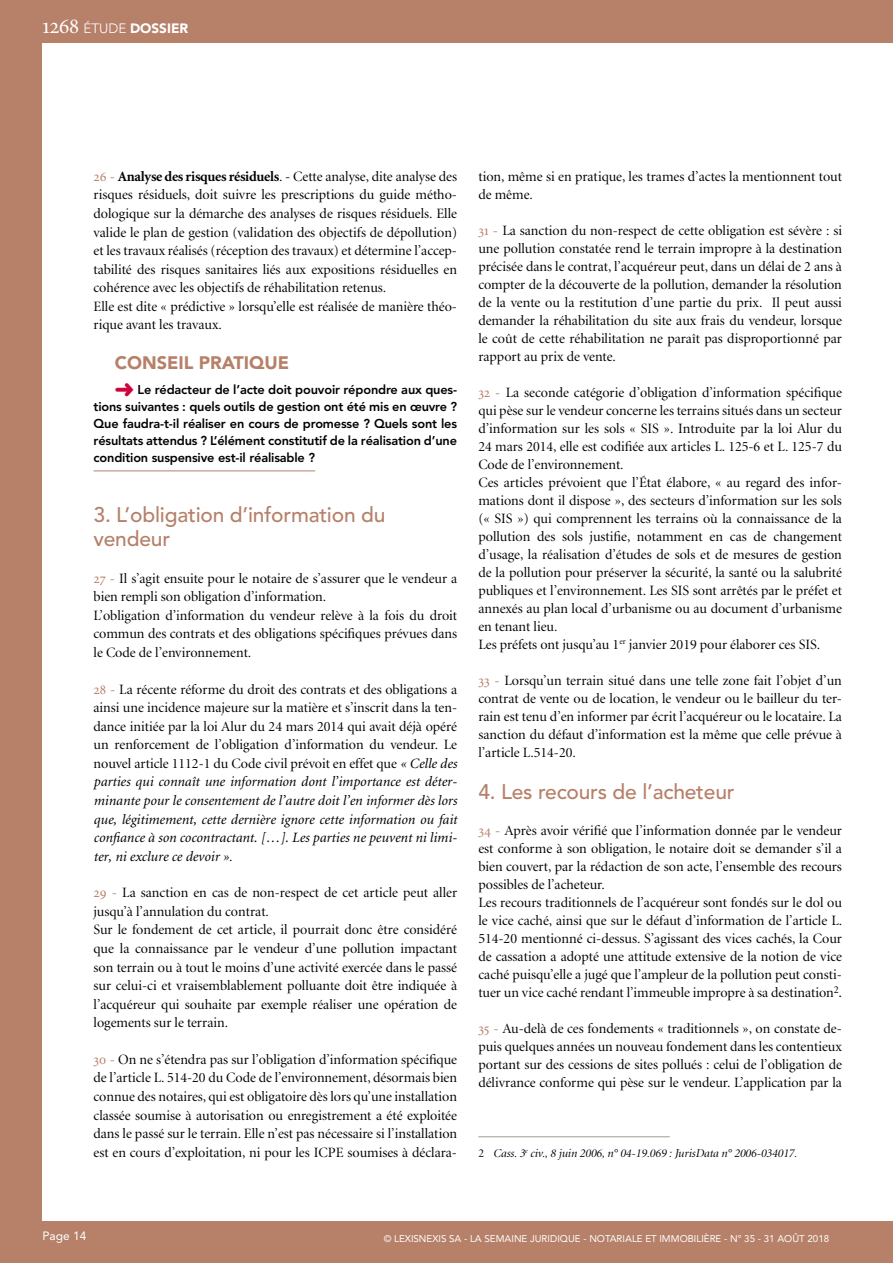
<style>
.page{position:relative;width:893px;height:1263px;background:#fff}
.page>*{position:absolute;margin:0;border:0;box-sizing:border-box;transform-origin:0 0}
.t1{font:500 21px/24.6px "Avenir LT";letter-spacing:-.01em;color:#b68069}
.t2{font:900 18px "Avenir LT";color:#b68069}
.t3{font:14.25px/18px "Minion Display";color:#000}
.t4{font:italic 14.25px/18.6px "Minion";color:#000;text-align:justify}
.t5{font:900 13.5px "Avenir LT";color:#fff}
.t6{font:800 12.75px/17.1px "Avenir LT";letter-spacing:-.01em;color:#000;text-align:justify}
.t7{font:italic 12px "Minion Display";color:#000}
.t8{font:12px "Avenir LT";color:#fff}
.t9{font:9.75px "Avenir LT";color:#fff}
.s1{font-family:"Minion Regular SC";font-weight:400;font-size:22.5px}
.s2{font-weight:300}
.s3{font-family:"Minion Regular SC";color:#b68069}
.s4{font-family:"Minion";font-weight:700}
.s5{color:#d0043c}
.s6{font-family:"Minion";font-style:italic}
.s7{font-family:"Minion Display";font-style:normal}
.s8{font-style:normal}
</style>
<div class="page">
<div style="left:0;top:0;width:41px;height:1263px;background:#b68069"></div>
<div style="left:0;top:0;width:893px;height:43px;background:#b68069"></div>
<div style="left:0;top:1221px;width:893px;height:42px;background:#b68069"></div>
<hr style="left:94px;top:470px;width:221px;height:1px;background:#b68069">
<hr style="left:478px;top:1136px;width:192px;height:1px;background:#9d9b8d">
<p class="t5" style="left:43px;top:20px;width:147px"><span class="s1">1268</span> <span class="s2">ÉTUDE</span> DOSSIER</p>
<p class="t3" style="left:94px;top:167px;width:365px;line-height:18.6px"><span class="s3">26 -</span> <span class="s4">Analyse des risques résiduels</span>. - Cette analyse, dite analyse des risques résiduels, doit suivre les prescriptions du guide métho&shy;dologique sur la démarche des analyses de risques résiduels. Elle valide le plan de gestion (validation des objectifs de dépollution) et les travaux réalisés (réception des travaux) et détermine l’accep&shy;tabilité des risques sanitaires liés aux expositions résiduelles en cohérence avec les objectifs de réhabilitation retenus.<br>Elle est dite « prédictive » lorsqu’elle est réalisée de manière théo&shy;rique avant les travaux.</p>
<p class="t2" style="left:115px;top:352px;width:176px">CONSEIL PRATIQUE</p>
<p class="t6" style="left:94px;top:381px;width:365px;text-indent:21px"><span class="s5">➜</span> Le rédacteur de l’acte doit pouvoir répondre aux ques&shy;tions suivantes : quels outils de gestion ont été mis en œuvre ?<br>Que faudra-t-il réaliser en cours de promesse ? Quels sont les résultats attendus ? L’élément constitutif de la réalisation d’une condition suspensive est-il réalisable ?</p>
<h1 class="t1" style="left:94px;top:502px;width:293px">3. L’obligation d’information du vendeur</h1>
<p class="t3" style="left:94px;top:569px;width:365px;line-height:18.6px"><span class="s3">27 -</span> Il s’agit ensuite pour le notaire de s’assurer que le vendeur a bien rempli son obligation d’information.<br>L’obligation d’information du vendeur relève à la fois du droit commun des contrats et des obligations spécifiques prévues dans le Code de l’environnement.</p>
<p class="t3" style="left:94px;top:680px;width:365px;line-height:18.6px;text-align:justify"><span class="s3">28 -</span> La récente réforme du droit des contrats et des obligations a ainsi une incidence majeure sur la matière et s’inscrit dans la ten&shy;dance initiée par la loi Alur du 24 mars 2014 qui avait déjà opéré un renforcement de l’obligation d’information du vendeur. Le nouvel article 1112-1 du Code civil prévoit en effet que <span class="s6">« Celle des</span></p>
<p class="t4" style="left:94px;top:773px;width:365px">parties qui connaît une information dont l’importance est déter&shy;minante pour le consentement de l’autre doit l’en informer dès lors que, légitimement, cette dernière ignore cette information ou fait confiance à son cocontractant. […]. Les parties ne peuvent ni limi&shy;ter, ni exclure ce devoir »<span class="s7">.</span></p>
<p class="t3" style="left:94px;top:884px;width:365px;line-height:18.6px"><span class="s3">29 -</span> La sanction en cas de non-respect de cet article peut aller jusqu’à l’annulation du contrat.<br>Sur le fondement de cet article, il pourrait donc être considéré que la connaissance par le vendeur d’une pollution impactant son terrain ou à tout le moins d’une activité exercée dans le passé sur celui-ci et vraisemblablement polluante doit être indiquée à l’acquéreur qui souhaite par exemple réaliser une opération de logements sur le terrain.</p>
<p class="t3" style="left:94px;top:1050px;width:365px;line-height:18.6px;text-align:justify"><span class="s3">30 -</span> On ne s’étendra pas sur l’obligation d’information spécifique de l’article L. 514-20 du Code de l’environnement, désormais bien connue des notaires, qui est obligatoire dès lors qu’une installation classée soumise à autorisation ou enregistrement a été exploitée dans le passé sur le terrain. Elle n’est pas nécessaire si l’installation est en cours d’exploitation, ni pour les ICPE soumises à déclara-</p>
<p class="t3" style="left:478px;top:168px;width:365px">tion, même si en pratique, les trames d’actes la mentionnent tout de même.</p>
<p class="t3" style="left:478px;top:222px;width:365px;text-align:justify"><span class="s3">31 -</span> La sanction du non-respect de cette obligation est sévère : si une pollution constatée rend le terrain impropre à la destination précisée dans le contrat, l’acquéreur peut, dans un délai de 2 ans à compter de la découverte de la pollution, demander la résolution de la vente ou la restitution d’une partie du prix. Il peut aussi demander la réhabilitation du site aux frais du vendeur, lorsque le coût de cette réhabilitation ne paraît pas disproportionné par rapport au prix de vente.</p>
<p class="t3" style="left:478px;top:384px;width:365px"><span class="s3">32 -</span> La seconde catégorie d’obligation d’information spécifique qui pèse sur le vendeur concerne les terrains situés dans un secteur d’information sur les sols « SIS ». Introduite par la loi Alur du 24 mars 2014, elle est codifiée aux articles L. 125-6 et L. 125-7 du Code de l’environnement.<br>Ces articles prévoient que l’État élabore, « au regard des infor&shy;mations dont il dispose », des secteurs d’information sur les sols (« SIS ») qui comprennent les terrains où la connaissance de la pollution des sols justifie, notamment en cas de changement d’usage, la réalisation d’études de sols et de mesures de gestion de la pollution pour préserver la sécurité, la santé ou la salubrité publiques et l’environnement. Les SIS sont arrêtés par le préfet et annexés au plan local d’urbanisme ou au document d’urbanisme en tenant lieu.<br>Les préfets ont jusqu’au 1<sup>er</sup> janvier 2019 pour élaborer ces SIS.</p>
<p class="t3" style="left:478px;top:672px;width:365px;text-align:justify"><span class="s3">33 -</span> Lorsqu’un terrain situé dans une telle zone fait l’objet d’un contrat de vente ou de location, le vendeur ou le bailleur du ter&shy;rain est tenu d’en informer par écrit l’acquéreur ou le locataire. La sanction du défaut d’information est la même que celle prévue à l’article L.514-20.</p>
<h1 class="t1" style="left:478px;top:780px;width:258px">4. Les recours de l’acheteur</h1>
<p class="t3" style="left:478px;top:822px;width:365px"><span class="s3">34 -</span> Après avoir vérifié que l’information donnée par le vendeur est conforme à son obligation, le notaire doit se demander s’il a bien couvert, par la rédaction de son acte, l’ensemble des recours possibles de l’acheteur.<br>Les recours traditionnels de l’acquéreur sont fondés sur le dol ou le vice caché, ainsi que sur le défaut d’information de l’article L.<br>514-20 mentionné ci-dessus. S’agissant des vices cachés, la Cour de cassation a adopté une attitude extensive de la notion de vice caché puisqu’elle a jugé que l’ampleur de la pollution peut consti&shy;tuer un vice caché rendant l’immeuble impropre à sa destination<sup>2</sup><span class="s6">.</span></p>
<p class="t3" style="left:478px;top:1020px;width:365px;text-align:justify"><span class="s3">35 -</span> Au-delà de ces fondements « traditionnels », on constate de&shy;puis quelques années un nouveau fondement dans les contentieux portant sur des cessions de sites pollués : celui de l’obligation de délivrance conforme qui pèse sur le vendeur. L’application par la</p>
<p class="t7" style="left:478px;top:1147px;width:320px"><span class="s8">2</span> Cass. 3<sup>e</sup> civ., 8 juin 2006, n° 04-19.069 : JurisData n° 2006-034017.</p>
<p class="t8" style="left:43px;top:1229px;width:46px">Page 14</p>
<p class="t9" style="left:384px;top:1233px;width:447px">© LEXISNEXIS SA - LA SEMAINE JURIDIQUE - NOTARIALE ET IMMOBILIÈRE - N° 35 - 31 AOÛT 2018</p>
</div>
